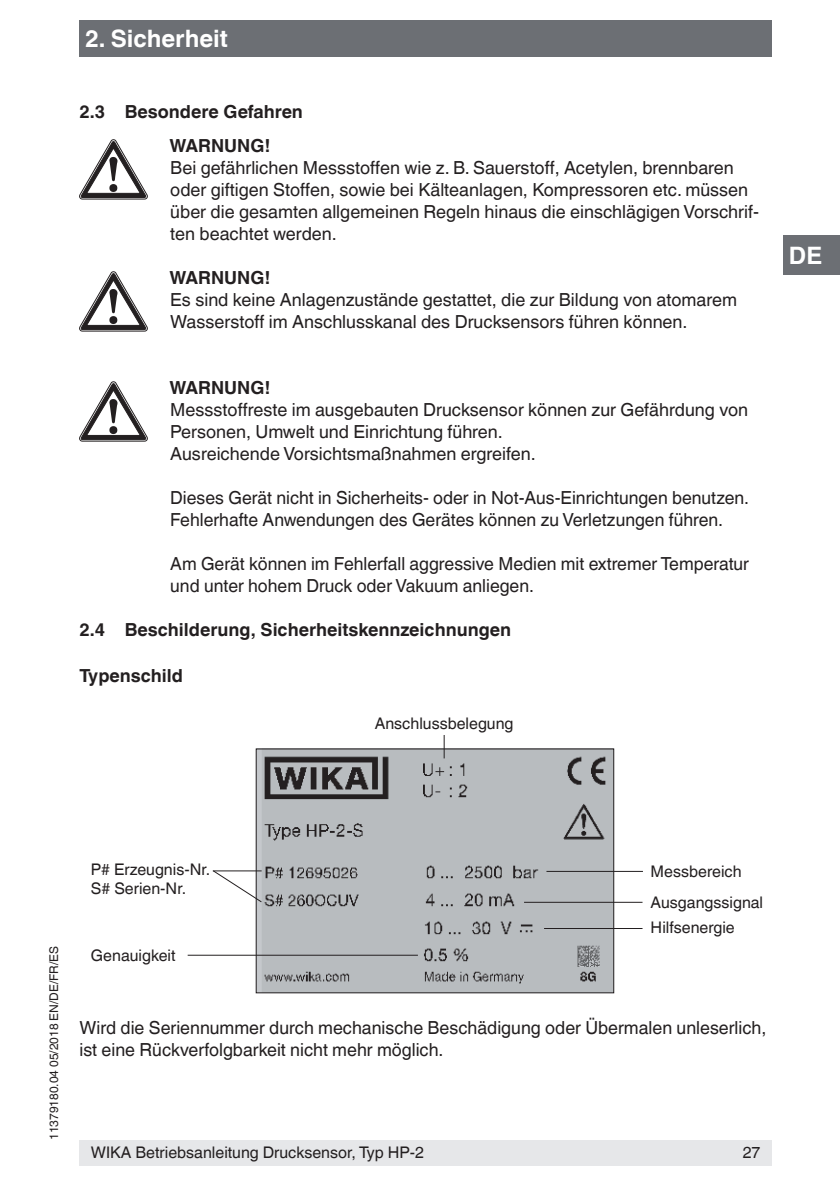
<style>
.page{position:relative;width:840px;height:1191px;background:#fff}
.page>*{position:absolute;margin:0;border:0;box-sizing:border-box;transform-origin:0 0}
.t1{font:700 24px "Helvetica World";color:#fff}
.t2{font:18px/22px "Helvetica World";color:#231f20}
.t3{font:700 18px/34px "Helvetica World";color:#231f20}
.t4{font:16px/19.2px "Helvetica World";color:#231f20}
.t5{font:12px "Helvetica World";color:#231f20}
</style>
<div class="page">
<div style="left:79px;top:1140px;width:692px;height:25px;background:#e6e7e9"></div>
<div style="left:79px;top:20px;width:692px;height:37px;background:#6c6f74"></div>
<div style="left:782px;top:236px;width:57px;height:39px;background:#6c6f74"></div>
<svg style="left:79px;top:140px;width:68px;height:59px"></svg>
<svg style="left:79px;top:272px;width:68px;height:59px"></svg>
<svg style="left:79px;top:382px;width:68px;height:59px"></svg>
<img style="left:257px;top:750px;width:355px;height:241px">
<div style="left:255px;top:748px;width:359px;height:245px;border:1px solid #231f20"></div>
<svg style="left:212px;top:869px;width:50px;height:34px"></svg>
<hr style="left:213px;top:870px;width:48px;height:1px;background:#231f20">
<hr style="left:187px;top:954px;width:230px;height:1px;background:#231f20">
<hr style="left:546px;top:871px;width:96px;height:1px;background:#231f20">
<hr style="left:523px;top:901px;width:119px;height:1px;background:#231f20">
<hr style="left:543px;top:928px;width:99px;height:1px;background:#231f20">
<svg style="left:443px;top:735px;width:1px;height:23px"></svg>
<h1 class="t1" style="left:85px;top:25px;width:144px">2. Sicherheit</h1>
<p class="t3" style="left:169px;top:95px;width:135px;text-indent:-90px">2.3 Besondere Gefahren<br>WARNUNG!</p>
<p class="t2" style="left:170px;top:157px;width:590px">Bei gefährlichen Messstoffen wie z. B. Sauerstoff, Acetylen, brennbaren oder giftigen Stoffen, sowie bei Kälteanlagen, Kompressoren etc. müssen über die gesamten allgemeinen Regeln hinaus die einschlägigen Vorschrif&shy;ten beachtet werden.</p>
<p class="t3" style="left:169px;top:261px;width:102px">WARNUNG!</p>
<p class="t2" style="left:170px;top:289px;width:568px">Es sind keine Anlagenzustände gestattet, die zur Bildung von atomarem<br>Wasserstoff im Anschlusskanal des Drucksensors führen können.</p>
<p class="t3" style="left:169px;top:371px;width:102px">WARNUNG!</p>
<p class="t2" style="left:170px;top:399px;width:579px">Messstoffreste im ausgebauten Drucksensor können zur Gefährdung von<br>Personen, Umwelt und Einrichtung führen.<br>Ausreichende Vorsichtsmaßnahmen ergreifen.</p>
<p class="t2" style="left:170px;top:487px;width:580px">Dieses Gerät nicht in Sicherheits- oder in Not-Aus-Einrichtungen benutzen.<br>Fehlerhafte Anwendungen des Gerätes können zu Verletzungen führen.</p>
<p class="t2" style="left:170px;top:553px;width:580px">Am Gerät können im Fehlerfall aggressive Medien mit extremer Temperatur und unter hohem Druck oder Vakuum anliegen.</p>
<p class="t3" style="left:79px;top:613px;width:433px">2.4 Beschilderung, Sicherheitskennzeichnungen</p>
<p class="t3" style="left:79px;top:659px;width:105px">Typenschild</p>
<p class="t4" style="left:374px;top:714px;width:140px">Anschlussbelegung</p>
<h1 class="t1" style="left:788px;top:242px;width:35px">DE</h1>
<p class="t5" style="left:47px;top:1140px;width:195px;rotate:-90deg">11379180.04 05/2018 EN/DE/FR/ES</p>
<p class="t4" style="left:91px;top:860px;width:121px">P# Erzeugnis-Nr.<br>S# Serien-Nr.</p>
<p class="t4" style="left:650px;top:862px;width:92px">Messbereich</p>
<p class="t4" style="left:650px;top:917px;width:86px">Hilfsenergie</p>
<p class="t4" style="left:650px;top:893px;width:114px">Ausgangssignal</p>
<p class="t4" style="left:91px;top:945px;width:86px">Genauigkeit</p>
<p class="t2" style="left:79px;top:1017px;width:688px">Wird die Seriennummer durch mechanische Beschädigung oder Übermalen unleserlich, ist eine Rückverfolgbarkeit nicht mehr möglich.</p>
<p class="t4" style="left:91px;top:1143px;width:334px">WIKA Betriebsanleitung Drucksensor, Typ HP-2</p>
<p class="t4" style="left:742px;top:1143px;width:19px">27</p>
</div>
